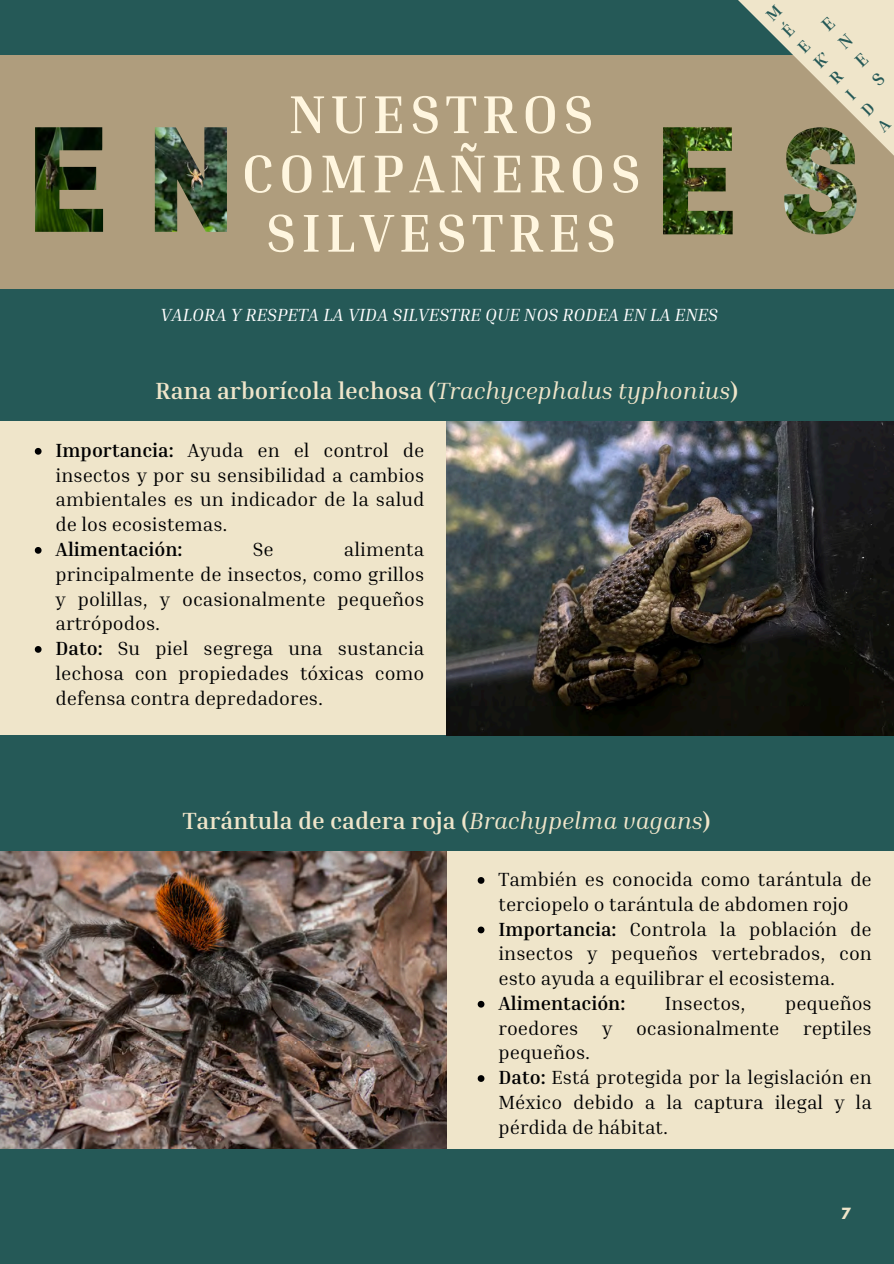
<style>
.page{position:relative;width:894px;height:1264px;background:#fff}
.page>*{position:absolute;margin:0;border:0;box-sizing:border-box;transform-origin:0 0}
.t1{font:700 53.85px/59.2px "Inria Serif";letter-spacing:.095em;color:#fff6df;text-align:center}
.t2{font:700 24px "Inria Serif";color:#efe5ca}
.t3{font:19.5px/24.8px "Inria Serif";color:#000001;text-align:justify}
.t4{font:700 19.5px "Inria Serif";color:#000001}
.t5{font:italic 18px "Inria Serif";color:#fff}
.t6{font:700 18px/24.8px "Inria Serif";color:#255957;text-align:justify}
.t7{font:700 13.65px "League Spartan";color:#efe5ca}
.s1{font-weight:400;font-style:italic}
.s2{font-weight:700}
</style>
<div class="page">
<div style="left:0;top:0;width:893px;height:1263px;background:#255957"></div>
<div style="left:0;top:55px;width:893px;height:234px;background:#af9d7d"></div>
<div style="left:0;top:421px;width:446px;height:314px;background:#efe5ca"></div>
<div style="left:446px;top:851px;width:447px;height:297px;background:#efe5ca"></div>
<svg style="left:35px;top:448px;width:7px;height:6px"></svg>
<svg style="left:35px;top:547px;width:7px;height:6px"></svg>
<svg style="left:35px;top:646px;width:7px;height:6px"></svg>
<svg style="left:477px;top:877px;width:7px;height:6px"></svg>
<svg style="left:477px;top:926px;width:7px;height:7px"></svg>
<svg style="left:477px;top:1000px;width:7px;height:7px"></svg>
<svg style="left:477px;top:1075px;width:7px;height:6px"></svg>
<img style="left:446px;top:421px;width:447px;height:314px">
<img style="left:0;top:851px;width:447px;height:297px">
<img style="left:35px;top:127px;width:68px;height:105px">
<img style="left:155px;top:127px;width:72px;height:105px">
<img style="left:663px;top:127px;width:69px;height:107px">
<img style="left:784px;top:207px;width:72px;height:27px">
<svg style="left:697px;top:0;width:196px;height:207px"></svg>
<svg style="left:764px;top:4px;width:127px;height:129px"></svg>
<p class="t1" style="left:241px;top:83px;width:401px">NUESTROS<br>COMPAÑEROS<br>SILVESTRES</p>
<h4 class="t5" style="left:160px;top:303px;width:559px">VALORA Y RESPETA LA VIDA SILVESTRE QUE NOS RODEA EN LA ENES</h4>
<p class="t2" style="left:155px;top:376px;width:584px">Rana arborícola lechosa (<span class="s1">Trachycephalus typhonius</span>)</p>
<p class="t3" style="left:56px;top:437px;width:370px"><span class="s2">Importancia:</span> Ayuda en el control de insectos y por su sensibilidad a cambios ambientales es un indicador de la salud de los ecosistemas.</p>
<p class="t4" style="left:56px;top:537px;width:128px">Alimentación:</p>
<p class="t3" style="left:253px;top:536px;width:22px">Se</p>
<p class="t3" style="left:56px;top:536px;width:370px;text-indent:288px">alimenta principalmente de insectos, como grillos y polillas, y ocasionalmente pequeños artrópodos.</p>
<p class="t3" style="left:56px;top:635px;width:370px"><span class="s2">Dato:</span> Su piel segrega una sustancia lechosa con propiedades tóxicas como defensa contra depredadores.</p>
<p class="t2" style="left:183px;top:805px;width:529px">Tarántula de cadera roja (<span class="s1">Brachypelma vagans</span>)</p>
<p class="t6" style="left:814px;top:18px;width:14px;rotate:-43deg">E N E S</p>
<p class="t3" style="left:498px;top:866px;width:375px">También es conocida como tarántula de terciopelo o tarántula de abdomen rojo</p>
<p class="t3" style="left:498px;top:915px;width:375px"><span class="s2">Importancia:</span> Controla la población de insectos y pequeños vertebrados, con esto ayuda a equilibrar el ecosistema.</p>
<p class="t4" style="left:498px;top:990px;width:128px">Alimentación:</p>
<p class="t3" style="left:664px;top:990px;width:82px">Insectos,</p>
<p class="t3" style="left:498px;top:990px;width:375px;text-indent:286px">pequeños roedores y ocasionalmente reptiles pequeños.</p>
<h3 class="t3" style="left:498px;top:1064px;width:375px"><span class="s2">Dato:</span> Está protegida por la legislación en México debido a la captura ilegal y la pérdida de hábitat.</h3>
<h2 class="t7" style="left:840px;top:1206px;width:11px">7</h2>
</div>
